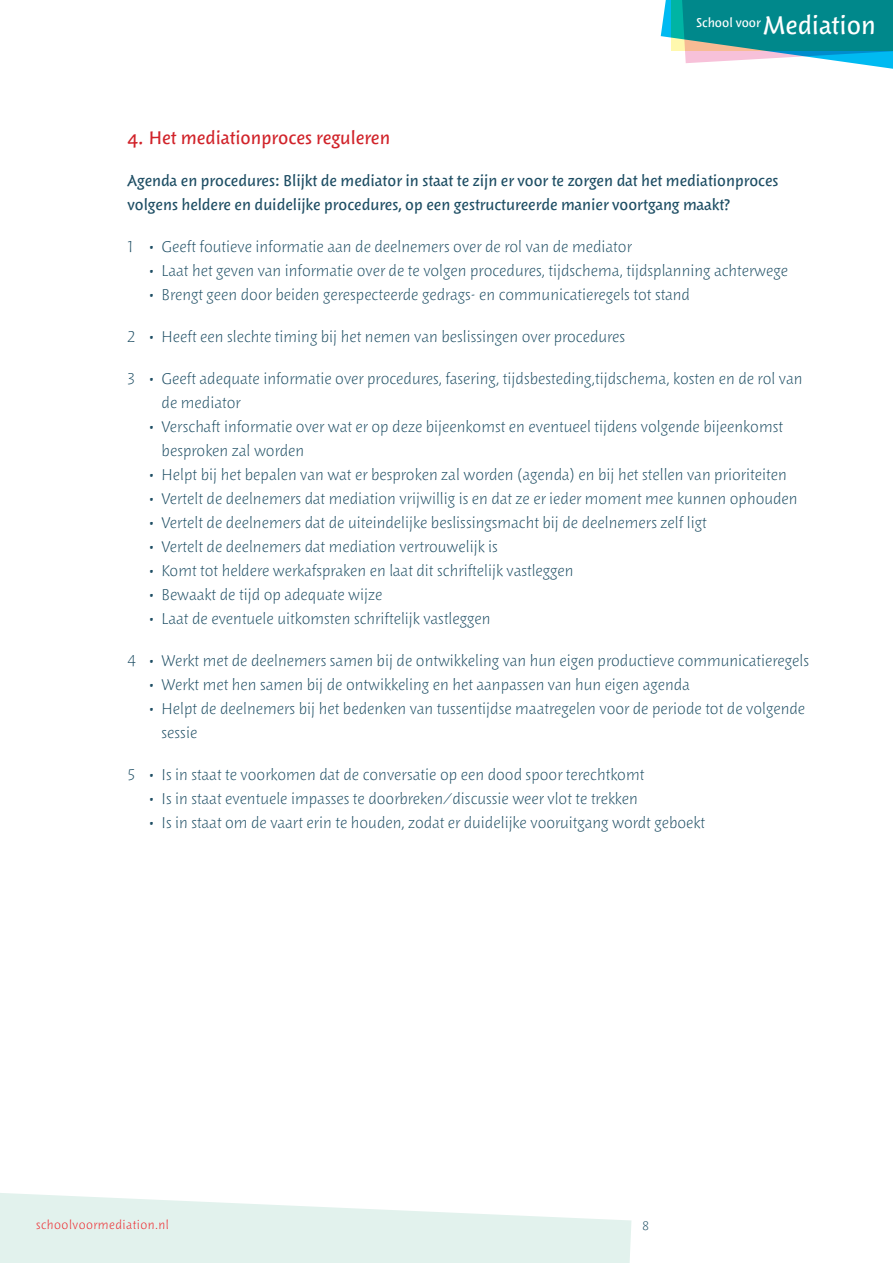
<style>
.page{position:relative;width:893px;height:1263px;background:#fff}
.page>*{position:absolute;margin:0;border:0;box-sizing:border-box;transform-origin:0 0}
.t1{font:500 21px "Woodland ITC";color:#d1232a}
.t2{font:300 18px/24px "Woodland ITC";color:#1e4e64}
.t3{font:500 18px/24px "Woodland ITC";color:#1e4e64}
.t4{font:500 14.7px "Woodland ITC";color:#fff}
.t5{font:300 14.25px "Woodland ITC";letter-spacing:.03em;color:#ee1d23}
.t6{font:300 14.25px "Woodland ITC";color:#1e4e64}
.s1{font-size:29.4px}
</style>
<div class="page">
<svg style="left:661px;top:0;width:232px;height:69px"></svg>
<svg style="left:671px;top:0;width:222px;height:51px;background:#0e8d8c"></svg>
<svg style="left:0;top:1193px;width:631px;height:70px"></svg>
<p class="t4" style="left:696px;top:15px;width:181px">School voor <span class="s1">Mediation</span></p>
<p class="t1" style="left:128px;top:127px;width:264px">4. Het mediationproces reguleren</p>
<p class="t3" style="left:128px;top:168px;width:652px">Agenda en procedures: Blijkt de mediator in staat te zijn er voor te zorgen dat het mediationproces volgens heldere en duidelijke procedures, op een gestructureerde manier voortgang maakt?</p>
<p class="t2" style="left:128px;top:234px;width:506px">+ • Geeft foutieve informatie aan de deelnemers over de rol van de mediator</p>
<p class="t2" style="left:149px;top:258px;width:641px">• Laat het geven van informatie over de te volgen procedures, tijdschema, tijdsplanning achterwege</p>
<p class="t2" style="left:149px;top:282px;width:543px">• Brengt geen door beiden gerespecteerde gedrags- en communicatieregels tot stand</p>
<p class="t2" style="left:128px;top:324px;width:499px">&lt; • Heeft een slechte timing bij het nemen van beslissingen over procedures</p>
<p class="t2" style="left:162px;top:366px;width:642px;text-indent:-34px">= • Geeft adequate informatie over procedures, fasering, tijdsbesteding,tijdschema, kosten en de rol van de mediator</p>
<p class="t2" style="left:162px;top:414px;width:623px;text-indent:-13px">• Verschaft informatie over wat er op deze bijeenkomst en eventueel tijdens volgende bijeenkomst besproken zal worden</p>
<p class="t2" style="left:149px;top:462px;width:640px">• Helpt bij het bepalen van wat er besproken zal worden (agenda) en bij het stellen van prioriteiten</p>
<p class="t2" style="left:149px;top:486px;width:650px">• Vertelt de deelnemers dat mediation vrijwillig is en dat ze er ieder moment mee kunnen ophouden</p>
<p class="t2" style="left:149px;top:510px;width:559px">• Vertelt de deelnemers dat de uiteindelijke beslissingsmacht bij de deelnemers zelf ligt</p>
<p class="t2" style="left:149px;top:534px;width:351px">• Vertelt de deelnemers dat mediation vertrouwelijk is</p>
<p class="t2" style="left:149px;top:558px;width:426px">• Komt tot heldere werkafspraken en laat dit schriftelijk vastleggen</p>
<p class="t2" style="left:149px;top:582px;width:235px">• Bewaakt de tijd op adequate wijze</p>
<p class="t2" style="left:149px;top:606px;width:343px">• Laat de eventuele uitkomsten schriftelijk vastleggen</p>
<p class="t2" style="left:128px;top:648px;width:683px">&gt; • Werkt met de deelnemers samen bij de ontwikkeling van hun eigen productieve communicatieregels</p>
<p class="t2" style="left:149px;top:672px;width:542px">• Werkt met hen samen bij de ontwikkeling en het aanpassen van hun eigen agenda</p>
<p class="t2" style="left:162px;top:696px;width:645px;text-indent:-13px">• Helpt de deelnemers bij het bedenken van tussentijdse maatregelen voor de periode tot de volgende sessie</p>
<p class="t2" style="left:128px;top:762px;width:518px">^ • Is in staat te voorkomen dat de conversatie op een dood spoor terechtkomt</p>
<p class="t2" style="left:149px;top:786px;width:491px">• Is in staat eventuele impasses te doorbreken/discussie weer vlot te trekken</p>
<p class="t2" style="left:149px;top:810px;width:558px">• Is in staat om de vaart erin te houden, zodat er duidelijke vooruitgang wordt geboekt</p>
<p class="t5" style="left:36px;top:1218px;width:134px">schoolvoormediation.nl</p>
<p class="t6" style="left:642px;top:1218px;width:9px">8</p>
</div>
